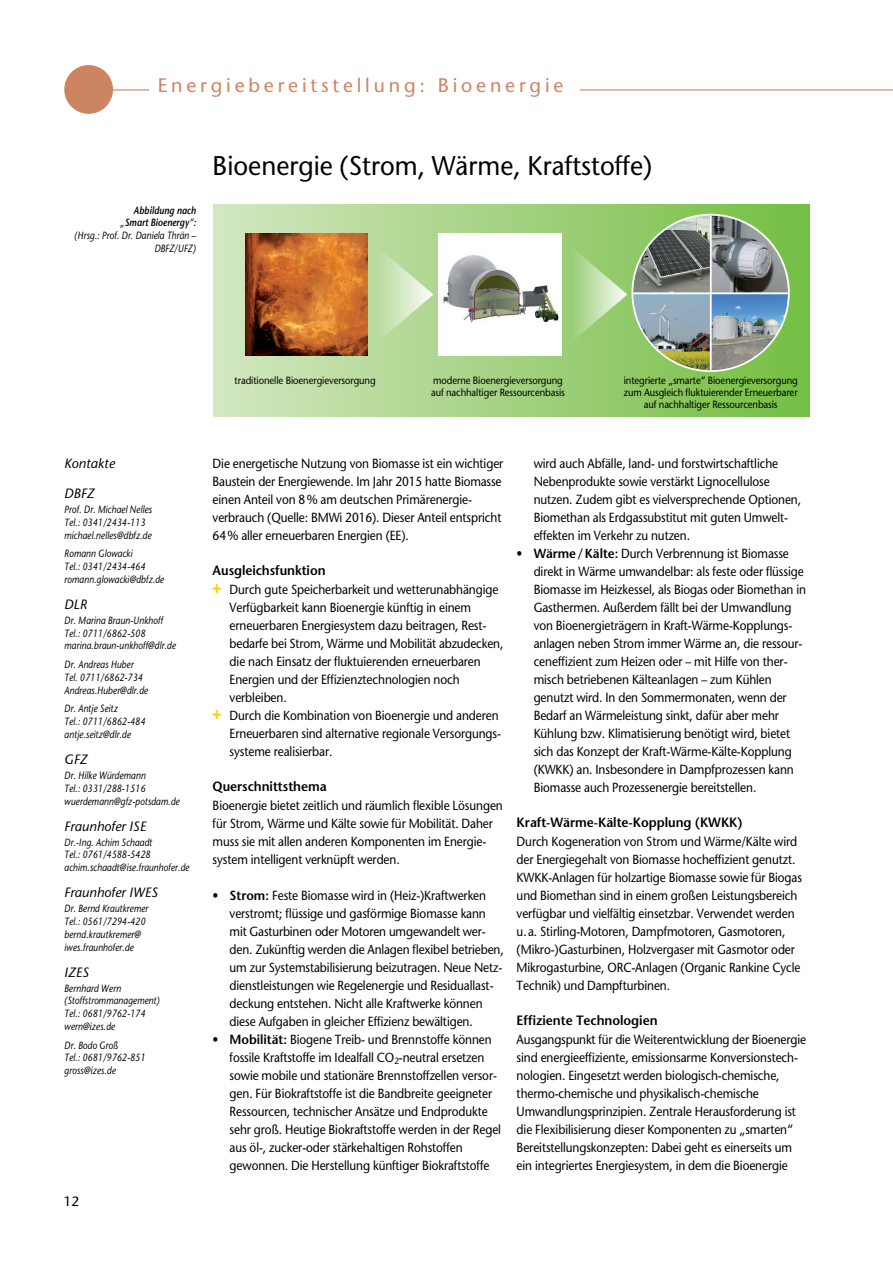
<style>
.page{position:relative;width:893px;height:1263px;background:#fff}
.page>*{position:absolute;margin:0;border:0;box-sizing:border-box;transform-origin:0 0}
.t1{font:27px "Stone Sans";color:#000;scale:.95 1}
.t2{font:19.5px "Stone Sans";letter-spacing:.195em;color:#cd8461}
.t3{font:600 13.5px "Stone Sans";letter-spacing:-.005em;color:#000;scale:.95 1}
.t4{font:italic 13.5px "Stone Sans";color:#000}
.t5{font:13.5px "Stone Sans";color:#000}
.t6{font:13.2px/18px "Stone Sans";letter-spacing:-.01em;color:#000;scale:.9 1}
.t7{font:italic 10.5px/12.8px "Stone Sans";color:#000;scale:.85 1}
.t8{font:10.5px/12px "Stone Sans";letter-spacing:-.01em;color:#000;text-align:center;scale:.9 1}
.t9{font:italic 600 10.5px/12.6px "Stone Sans";color:#000;text-align:right;scale:.85 1}
.s1{font-family:"Helvetica";font-weight:700;font-size:16.5px;color:#ffd100}
.s2{font-weight:600}
</style>
<div class="page">
<hr style="left:106px;top:89px;width:787px;height:1px;background:#cd8461">
<div style="left:64px;top:65px;width:49px;height:49px;background:#cd8461;border-radius:50%"></div>
<div style="left:214px;top:204px;width:595px;height:213px;background:linear-gradient(to right,#d3e6c0,#75be44)"></div>
<img style="left:245px;top:233px;width:123px;height:123px">
<img style="left:439px;top:233px;width:122px;height:123px">
<svg style="left:377px;top:246px;width:56px;height:96px;background:#c0dfa8"></svg>
<svg style="left:571px;top:246px;width:56px;height:96px;background:#a6d386"></svg>
<img style="left:633px;top:216px;width:155px;height:154px">
<hr style="left:710px;top:216px;width:2px;height:154px;background:#fff">
<hr style="left:633px;top:293px;width:155px;height:1px;background:#fff">
<div style="left:149px;top:70px;width:431px;height:30px;background:#fff"></div>
<h2 class="t2" style="left:158px;top:74px;width:407px">Energiebereitstellung: Bioenergie</h2>
<p class="t9" style="left:120px;top:204px;width:91px">Abbildung nach „Smart Bioenergy“:</p>
<p class="t7" style="left:74px;top:229px;width:145px;text-align:right">(Hrsg.: Prof. Dr. Daniela Thrän –<br>DBFZ/UFZ)</p>
<h1 class="t1" style="left:213px;top:149px;width:464px">Bioenergie (Strom, Wärme, Kraftstoffe)</h1>
<p class="t4" style="left:64px;top:456px;width:52px">Kontakte</p>
<p class="t4" style="left:64px;top:485px;width:32px">DBFZ</p>
<p class="t7" style="left:64px;top:503px;width:105px">Prof. Dr. Michael Nelles<br>Tel.: 0341/2434-113 michael.nelles@dbfz.de</p>
<p class="t7" style="left:64px;top:547px;width:119px">Romann Glowacki<br>Tel.: 0341/2434-464 romann.glowacki@dbfz.de</p>
<p class="t4" style="left:64px;top:596px;width:24px">DLR</p>
<p class="t7" style="left:64px;top:614px;width:133px">Dr. Marina Braun-Unkhoff<br>Tel.: 0711/6862-508 marina.braun-unkhoff@dlr.de</p>
<p class="t7" style="left:64px;top:658px;width:100px">Dr. Andreas Huber<br>Tel. 0711/6862-734<br>Andreas.Huber@dlr.de</p>
<p class="t7" style="left:64px;top:702px;width:97px">Dr. Antje Seitz<br>Tel.: 0711/6862-484 antje.seitz@dlr.de</p>
<p class="t4" style="left:64px;top:751px;width:25px">GFZ</p>
<p class="t7" style="left:64px;top:769px;width:137px">Dr. Hilke Würdemann<br>Tel.: 0331/288-1516 wuerdemann@gfz-potsdam.de</p>
<p class="t4" style="left:64px;top:818px;width:83px">Fraunhofer ISE</p>
<p class="t7" style="left:64px;top:836px;width:149px">Dr.-Ing. Achim Schaadt<br>Tel.: 0761/4588-5428 achim.schaadt@ise.fraunhofer.de</p>
<p class="t4" style="left:64px;top:885px;width:95px">Fraunhofer IWES</p>
<p class="t7" style="left:64px;top:902px;width:100px">Dr. Bernd Krautkremer<br>Tel.: 0561/7294-420 bernd.krautkremer@ iwes.fraunhofer.de</p>
<p class="t4" style="left:64px;top:964px;width:26px">IZES</p>
<p class="t7" style="left:64px;top:982px;width:114px">Bernhard Wern (Stoffstrommanagement)<br>Tel.: 0681/9762-174 wern@izes.de</p>
<p class="t7" style="left:64px;top:1039px;width:97px">Dr. Bodo Groß<br>Tel.: 0681/9762-851 gross@izes.de</p>
<p class="t5" style="left:64px;top:1193px;width:17px">12</p>
<p class="t8" style="left:235px;top:374px;width:158px">traditionelle Bioenergieversorgung</p>
<p class="t8" style="left:431px;top:374px;width:150px;text-align:left">moderne Bioenergieversorgung auf nachhaltiger Ressourcenbasis</p>
<p class="t8" style="left:624px;top:374px;width:195px">integrierte „smarte“ Bioenergieversorgung zum Ausgleich fluktuierender Erneuerbarer auf nachhaltiger Ressourcenbasis</p>
<p class="t6" style="left:213px;top:454px;width:325px">Die energetische Nutzung von Biomasse ist ein wichtiger Baustein der Energiewende. Im Jahr 2015 hatte Biomasse einen Anteil von 8% am deutschen Primärenergie&shy;verbrauch (Quelle: BMWi 2016). Dieser Anteil entspricht 64% aller erneuerbaren Energien (EE).</p>
<p class="t3" style="left:213px;top:562px;width:121px">Ausgleichsfunktion</p>
<p class="t6" style="left:213px;top:580px;width:319px"><span class="s1">+</span> Durch gute Speicherbarkeit und wetterunabhängige</p>
<p class="t6" style="left:230px;top:598px;width:270px">Verfügbarkeit kann Bioenergie künftig in einem</p>
<p class="t6" style="left:230px;top:616px;width:286px">erneuerbaren Energiesystem dazu beitragen, Rest-</p>
<p class="t6" style="left:230px;top:634px;width:306px">bedarfe bei Strom, Wärme und Mobilität abzudecken,</p>
<p class="t6" style="left:230px;top:652px;width:281px">die nach Einsatz der fluktuierenden erneuerbaren</p>
<p class="t6" style="left:230px;top:670px;width:257px">Energien und der Effizienztechnologien noch</p>
<p class="t6" style="left:230px;top:688px;width:65px">verbleiben.</p>
<p class="t6" style="left:213px;top:706px;width:319px"><span class="s1">+</span> Durch die Kombination von Bioenergie und anderen</p>
<p class="t6" style="left:230px;top:724px;width:303px">Erneuerbaren sind alternative regionale Versorgungs-</p>
<p class="t6" style="left:230px;top:742px;width:116px">systeme realisierbar.</p>
<p class="t3" style="left:213px;top:778px;width:122px">Querschnittsthema</p>
<p class="t6" style="left:213px;top:796px;width:324px">Bioenergie bietet zeitlich und räumlich flexible Lösungen für Strom, Wärme und Kälte sowie für Mobilität. Daher muss sie mit allen anderen Komponenten im Energie&shy;system intelligent verknüpft werden.</p>
<p class="t6" style="left:230px;top:886px;width:306px;text-indent:-17px">• <span class="s2">Strom:</span> Feste Biomasse wird in (Heiz-)Kraftwerken verstromt; flüssige und gasförmige Biomasse kann mit Gasturbinen oder Motoren umgewandelt wer&shy;den. Zukünftig werden die Anlagen flexibel betrieben, um zur Systemstabilisierung beizutragen. Neue Netz&shy;dienstleistungen wie Regelenergie und Residuallast&shy;deckung entstehen. Nicht alle Kraftwerke können diese Aufgaben in gleicher Effizienz bewältigen.</p>
<p class="t6" style="left:230px;top:1030px;width:303px;text-indent:-17px">• <span class="s2">Mobilität:</span> Biogene Treib- und Brennstoffe können fossile Kraftstoffe im Idealfall CO<sub>2</sub>-neutral ersetzen sowie mobile und stationäre Brennstoffzellen versor&shy;gen. Für Biokraftstoffe ist die Bandbreite geeigneter Ressourcen, technischer Ansätze und Endprodukte sehr groß. Heutige Biokraftstoffe werden in der Regel aus öl-, zucker-oder stärkehaltigen Rohstoffen gewonnen. Die Herstellung künftiger Biokraftstoffe</p>
<p class="t6" style="left:534px;top:454px;width:299px">wird auch Abfälle, land- und forstwirtschaftliche Nebenprodukte sowie verstärkt Lignocellulose nutzen. Zudem gibt es vielversprechende Optionen, Biomethan als Erdgassubstitut mit guten Umwelt&shy;effekten im Verkehr zu nutzen.</p>
<p class="t6" style="left:534px;top:544px;width:304px;text-indent:-17px">• <span class="s2">Wärme/Kälte:</span> Durch Verbrennung ist Biomasse direkt in Wärme umwandelbar: als feste oder flüssige Biomasse im Heizkessel, als Biogas oder Biomethan in Gasthermen. Außerdem fällt bei der Umwandlung von Bioenergieträgern in Kraft-Wärme-Kopplungs&shy;anlagen neben Strom immer Wärme an, die ressour&shy;ceneffizient zum Heizen oder – mit Hilfe von ther&shy;misch betriebenen Kälteanlagen – zum Kühlen genutzt wird. In den Sommermonaten, wenn der Bedarf an Wärmeleistung sinkt, dafür aber mehr Kühlung bzw. Klimatisierung benötigt wird, bietet sich das Konzept der Kraft-Wärme-Kälte-Kopplung (KWKK) an. Insbesondere in Dampfprozessen kann Biomasse auch Prozessenergie bereitstellen.</p>
<p class="t3" style="left:517px;top:814px;width:240px">Kraft-Wärme-Kälte-Kopplung (KWKK)</p>
<p class="t6" style="left:517px;top:832px;width:319px">Durch Kogeneration von Strom und Wärme/Kälte wird der Energiegehalt von Biomasse hocheffizient genutzt.<br>KWKK-Anlagen für holzartige Biomasse sowie für Biogas und Biomethan sind in einem großen Leistungsbereich verfügbar und vielfältig einsetzbar. Verwendet werden u.a. Stirling-Motoren, Dampfmotoren, Gasmotoren, (Mikro-)Gasturbinen, Holzvergaser mit Gasmotor oder Mikrogasturbine, ORC-Anlagen (Organic Rankine Cycle Technik) und Dampfturbinen.</p>
<p class="t3" style="left:517px;top:1012px;width:150px">Effiziente Technologien</p>
<p class="t6" style="left:517px;top:1030px;width:323px">Ausgangspunkt für die Weiterentwicklung der Bioenergie sind energieeffiziente, emissionsarme Konversionstech&shy;nologien. Eingesetzt werden biologisch-chemische, thermo-chemische und physikalisch-chemische Umwandlungsprinzipien. Zentrale Herausforderung ist die Flexibilisierung dieser Komponenten zu „smarten“ Bereitstellungskonzepten: Dabei geht es einerseits um ein integriertes Energiesystem, in dem die Bioenergie</p>
</div>
